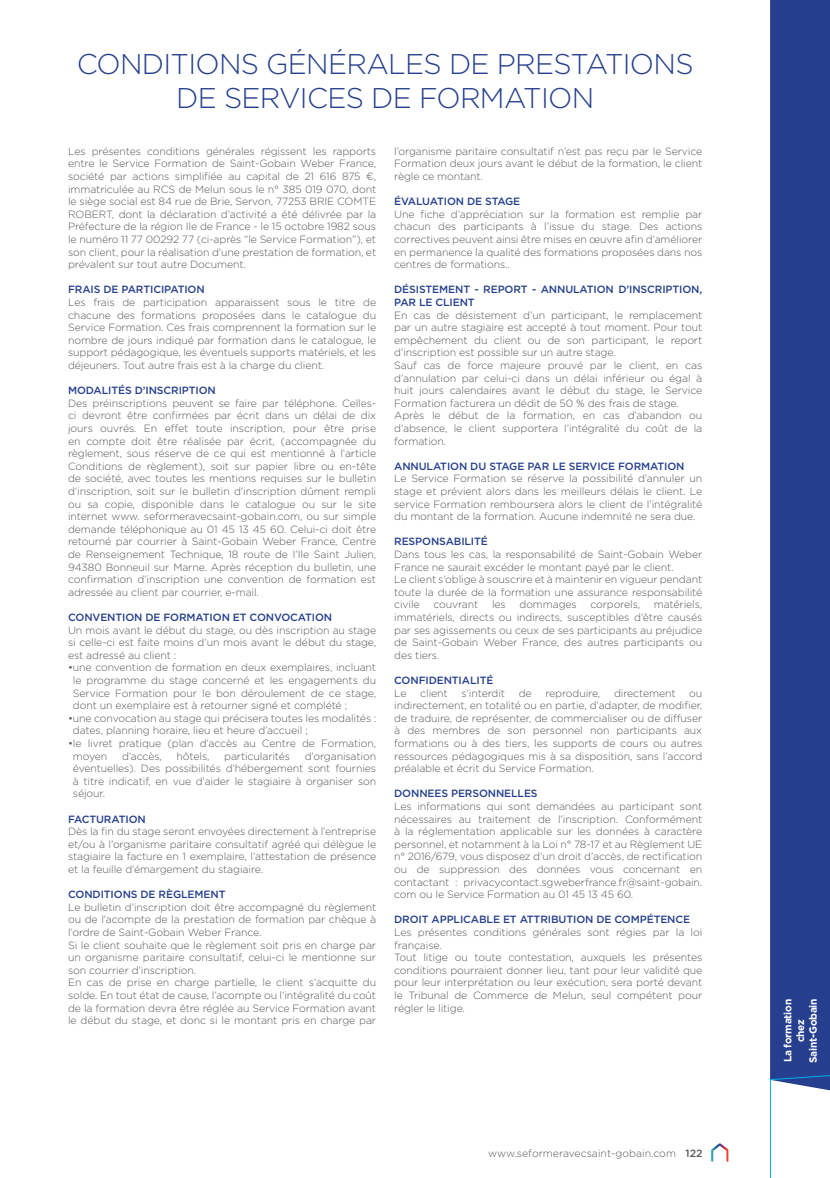
<style>
.page{position:relative;width:830px;height:1178px;background:#fff}
.page>*{position:absolute;margin:0;border:0;box-sizing:border-box;transform-origin:0 0}
.Titre_page_1-violet{font:300 28.5px/34.2px "Gotham";letter-spacing:-.025em;color:#253f8e;text-align:center}
.Titre_page_1-violet-2{font:300 10.5px/12.6px "Gotham";letter-spacing:-.01em;color:#57585a;text-align:justify}
.Titre_page_1-violet-3{font:500 10.5px/12.6px "Gotham";letter-spacing:-.01em;color:#253f8e}
.t1{font:700 10.5px/12.6px "Gotham";letter-spacing:-.02em;color:#fff;text-align:center;scale:.96 1}
.s1{font-weight:500}
</style>
<div class="page">
<div style="left:770px;top:0;width:59px;height:1074px;background:#253f8e"></div>
<svg style="left:711px;top:1143px;width:17px;height:18px"></svg>
<svg style="left:770px;top:1074px;width:59px;height:104px"></svg>
<p class="Titre_page_1-violet" style="left:77px;top:46px;width:618px">CONDITIONS GÉNÉRALES DE PRESTATIONS<br>DE SERVICES DE FORMATION</p>
<p class="Titre_page_1-violet-2" style="left:68px;top:144px;width:309px">Les présentes conditions générales régissent les rapports entre le Service Formation de Saint-Gobain Weber France, société par actions simplifiée au capital de 21 616 875 €, immatriculée au RCS de Melun sous le n° 385 019 070, dont le siège social est 84 rue de Brie, Servon, 77253 BRIE COMTE ROBERT, dont la déclaration d’activité a été délivrée par la Préfecture de la région Ile de France - le 15 octobre 1982 sous le numéro 11 77 00292 77 (ci-après “le Service Formation”), et son client, pour la réalisation d’une prestation de formation, et prévalent sur tout autre Document.</p>
<p class="Titre_page_1-violet-3" style="left:68px;top:283px;width:138px">FRAIS DE PARTICIPATION</p>
<p class="Titre_page_1-violet-2" style="left:68px;top:296px;width:309px">Les frais de participation apparaissent sous le titre de chacune des formations proposées dans le catalogue du Service Formation. Ces frais comprennent la formation sur le nombre de jours indiqué par formation dans le catalogue, le support pédagogique, les éventuels supports matériels, et les déjeuners. Tout autre frais est à la charge du client.</p>
<p class="Titre_page_1-violet-3" style="left:68px;top:384px;width:149px">MODALITÉS D’INSCRIPTION</p>
<p class="Titre_page_1-violet-2" style="left:68px;top:396px;width:309px">Des préinscriptions peuvent se faire par téléphone. Celles&shy;ci devront être confirmées par écrit dans un délai de dix jours ouvrés. En effet toute inscription, pour être prise en compte doit être réalisée par écrit, (accompagnée du règlement, sous réserve de ce qui est mentionné à l’article Conditions de règlement), soit sur papier libre ou en-tête de société, avec toutes les mentions requises sur le bulletin d’inscription, soit sur le bulletin d’inscription dûment rempli ou sa copie, disponible dans le catalogue ou sur le site internet www. seformeravecsaint-gobain.com, ou sur simple demande téléphonique au 01 45 13 45 60. Celui-ci doit être retourné par courrier à Saint-Gobain Weber France, Centre de Renseignement Technique, 18 route de l’Ile Saint Julien, 94380 Bonneuil sur Marne. Après réception du bulletin, une confirmation d’inscription une convention de formation est adressée au client par courrier, e-mail.</p>
<p class="Titre_page_1-violet-3" style="left:68px;top:611px;width:265px">CONVENTION DE FORMATION ET CONVOCATION</p>
<p class="Titre_page_1-violet-2" style="left:68px;top:623px;width:309px">Un mois avant le début du stage, ou dès inscription au stage si celle-ci est faite moins d’un mois avant le début du stage, est adressé au client :</p>
<p class="Titre_page_1-violet-2" style="left:73px;top:661px;width:304px;text-indent:-5px">•une convention de formation en deux exemplaires, incluant le programme du stage concerné et les engagements du Service Formation pour le bon déroulement de ce stage, dont un exemplaire est à retourner signé et complété ;</p>
<p class="Titre_page_1-violet-2" style="left:73px;top:711px;width:304px;text-indent:-5px">•une convocation au stage qui précisera toutes les modalités : dates, planning horaire, lieu et heure d’accueil ;</p>
<p class="Titre_page_1-violet-2" style="left:73px;top:737px;width:304px;text-indent:-5px">•le livret pratique (plan d’accès au Centre de Formation, moyen</p>
<p class="Titre_page_1-violet-2" style="left:394px;top:144px;width:309px">l’organisme paritaire consultatif n’est pas reçu par le Service Formation deux jours avant le début de la formation, le client règle ce montant.</p>
<p class="Titre_page_1-violet-3" style="left:394px;top:195px;width:128px">ÉVALUATION DE STAGE</p>
<p class="Titre_page_1-violet-2" style="left:394px;top:207px;width:309px">Une fiche d’appréciation sur la formation est remplie par chacun des participants à l’issue du stage. Des actions correctives peuvent ainsi être mises en œuvre afin d’améliorer en permanence la qualité des formations proposées dans nos centres de formations..</p>
<p class="Titre_page_1-violet-3" style="left:394px;top:283px;width:309px">DÉSISTEMENT - REPORT - ANNULATION D’INSCRIPTION,<br>PAR LE CLIENT</p>
<p class="Titre_page_1-violet-2" style="left:394px;top:308px;width:309px">En cas de désistement d’un participant, le remplacement par un autre stagiaire est accepté à tout moment. Pour tout empêchement du client ou de son participant, le report d’inscription est possible sur un autre stage.</p>
<p class="Titre_page_1-violet-2" style="left:394px;top:359px;width:309px">Sauf cas de force majeure prouvé par le client, en cas d’annulation par celui-ci dans un délai inférieur ou égal à huit jours calendaires avant le début du stage, le Service Formation facturera un dédit de 50 % des frais de stage.</p>
<p class="Titre_page_1-violet-2" style="left:394px;top:409px;width:309px">Après le début de la formation, en cas d’abandon ou d’absence, le client supportera l’intégralité du coût de la formation.</p>
<p class="Titre_page_1-violet-3" style="left:394px;top:460px;width:292px">ANNULATION DU STAGE PAR LE SERVICE FORMATION</p>
<p class="Titre_page_1-violet-2" style="left:394px;top:472px;width:309px">Le Service Formation se réserve la possibilité d’annuler un stage et prévient alors dans les meilleurs délais le client. Le service Formation remboursera alors le client de l’intégralité du montant de la formation. Aucune indemnité ne sera due.</p>
<p class="Titre_page_1-violet-3" style="left:394px;top:535px;width:95px">RESPONSABILITÉ</p>
<p class="Titre_page_1-violet-2" style="left:394px;top:548px;width:309px">Dans tous les cas, la responsabilité de Saint-Gobain Weber<br>France ne saurait excéder le montant payé par le client.</p>
<p class="Titre_page_1-violet-2" style="left:394px;top:573px;width:309px">Le client s’oblige à souscrire et à maintenir en vigueur pendant toute la durée de la formation une assurance responsabilité civile</p>
<p class="Titre_page_1-violet-2" style="left:394px;top:598px;width:309px;text-indent:259px">matériels, immatériels, directs ou indirects, susceptibles d’être causés par ses agissements ou ceux de ses participants au préjudice de Saint-Gobain Weber France, des autres participants ou des tiers.</p>
<p class="Titre_page_1-violet-3" style="left:394px;top:674px;width:101px">CONFIDENTIALITÉ</p>
<p class="Titre_page_1-violet-2" style="left:394px;top:686px;width:14px">Le</p>
<p class="Titre_page_1-violet-2" style="left:420px;top:686px;width:29px">client</p>
<p class="Titre_page_1-violet-2" style="left:461px;top:686px;width:45px">s’interdit</p>
<p class="Titre_page_1-violet-2" style="left:518px;top:686px;width:14px">de</p>
<p class="Titre_page_1-violet-2" style="left:545px;top:686px;width:56px">reproduire,</p>
<p class="Titre_page_1-violet-2" style="left:613px;top:686px;width:63px">directement</p>
<p class="Titre_page_1-violet-2" style="left:433px;top:598px;width:46px">couvrant</p>
<p class="Titre_page_1-violet-2" style="left:492px;top:598px;width:15px">les</p>
<p class="Titre_page_1-violet-2" style="left:519px;top:598px;width:59px">dommages</p>
<p class="Titre_page_1-violet-2" style="left:590px;top:598px;width:51px">corporels,</p>
<p class="Titre_page_1-violet-2" style="left:394px;top:686px;width:309px;text-indent:295px">ou indirectement, en totalité ou en partie, d’adapter, de modifier, de traduire, de représenter, de commercialiser ou de diffuser à des membres de son personnel non participants aux formations ou à des tiers, les supports de cours ou autres ressources pédagogiques mis à sa disposition, sans l’accord préalable et écrit du Service Formation.</p>
<p class="Titre_page_1-violet-3" style="left:394px;top:787px;width:145px">DONNEES PERSONNELLES</p>
<p class="Titre_page_1-violet-2" style="left:394px;top:800px;width:309px">Les informations qui sont demandées au participant sont nécessaires au traitement de l’inscription. Conformément à la réglementation applicable sur les données à caractère personnel, et notamment à la Loi n° 78-17 et au Règlement UE n° 2016/679, vous disposez d’un droit d’accès, de rectification ou de suppression des données vous concernant en contactant : privacycontact.sgweberfrance.fr@saint-gobain. com ou le Service Formation au 01 45 13 45 60.</p>
<p class="Titre_page_1-violet-3" style="left:394px;top:913px;width:297px">DROIT APPLICABLE ET ATTRIBUTION DE COMPÉTENCE</p>
<p class="Titre_page_1-violet-2" style="left:394px;top:926px;width:309px">Les présentes conditions générales sont régies par la loi française.</p>
<p class="Titre_page_1-violet-2" style="left:394px;top:951px;width:309px">Tout litige ou toute contestation, auxquels les présentes conditions pourraient donner lieu, tant pour leur validité que pour leur interprétation ou leur exécution, sera porté devant le Tribunal de Commerce de Melun, seul compétent pour régler le litige.</p>
<p class="Titre_page_1-violet-2" style="left:73px;top:749px;width:304px;text-indent:232px">d’organisation éventuelles). Des possibilités d’hébergement sont fournies à titre indicatif, en vue d’aider le stagiaire à organiser son séjour.</p>
<p class="Titre_page_1-violet-3" style="left:68px;top:812px;width:79px">FACTURATION</p>
<p class="Titre_page_1-violet-2" style="left:68px;top:825px;width:309px">Dès la fin du stage seront envoyées directement à l’entreprise et/ou à l’organisme paritaire consultatif agréé qui délègue le stagiaire la facture en 1 exemplaire, l’attestation de présence et la feuille d’émargement du stagiaire.</p>
<p class="Titre_page_1-violet-3" style="left:68px;top:888px;width:159px">CONDITIONS DE RÈGLEMENT</p>
<p class="Titre_page_1-violet-2" style="left:68px;top:900px;width:309px">Le bulletin d’inscription doit être accompagné du règlement ou de l’acompte de la prestation de formation par chèque à l’ordre de Saint-Gobain Weber France.</p>
<p class="Titre_page_1-violet-2" style="left:68px;top:938px;width:309px">Si le client souhaite que le règlement soit pris en charge par un organisme paritaire consultatif, celui-ci le mentionne sur son courrier d’inscription.</p>
<p class="Titre_page_1-violet-2" style="left:68px;top:976px;width:309px">En cas de prise en charge partielle, le client s’acquitte du solde. En tout état de cause, l’acompte ou l’intégralité du coût de la formation devra être réglée au Service Formation avant le début du stage, et donc si le montant pris en charge par</p>
<p class="Titre_page_1-violet-2" style="left:122px;top:749px;width:41px">d’accès,</p>
<p class="Titre_page_1-violet-2" style="left:176px;top:749px;width:34px">hôtels,</p>
<p class="Titre_page_1-violet-2" style="left:224px;top:749px;width:67px">particularités</p>
<p class="Titre_page_1-violet-2" style="left:488px;top:1146px;width:216px">www.seformeravecsaint-gobain.com <span class="s1">122</span></p>
<p class="t1" style="left:781px;top:1063px;width:69px;rotate:-90deg">La formation chez<br>Saint-Gobain</p>
</div>
